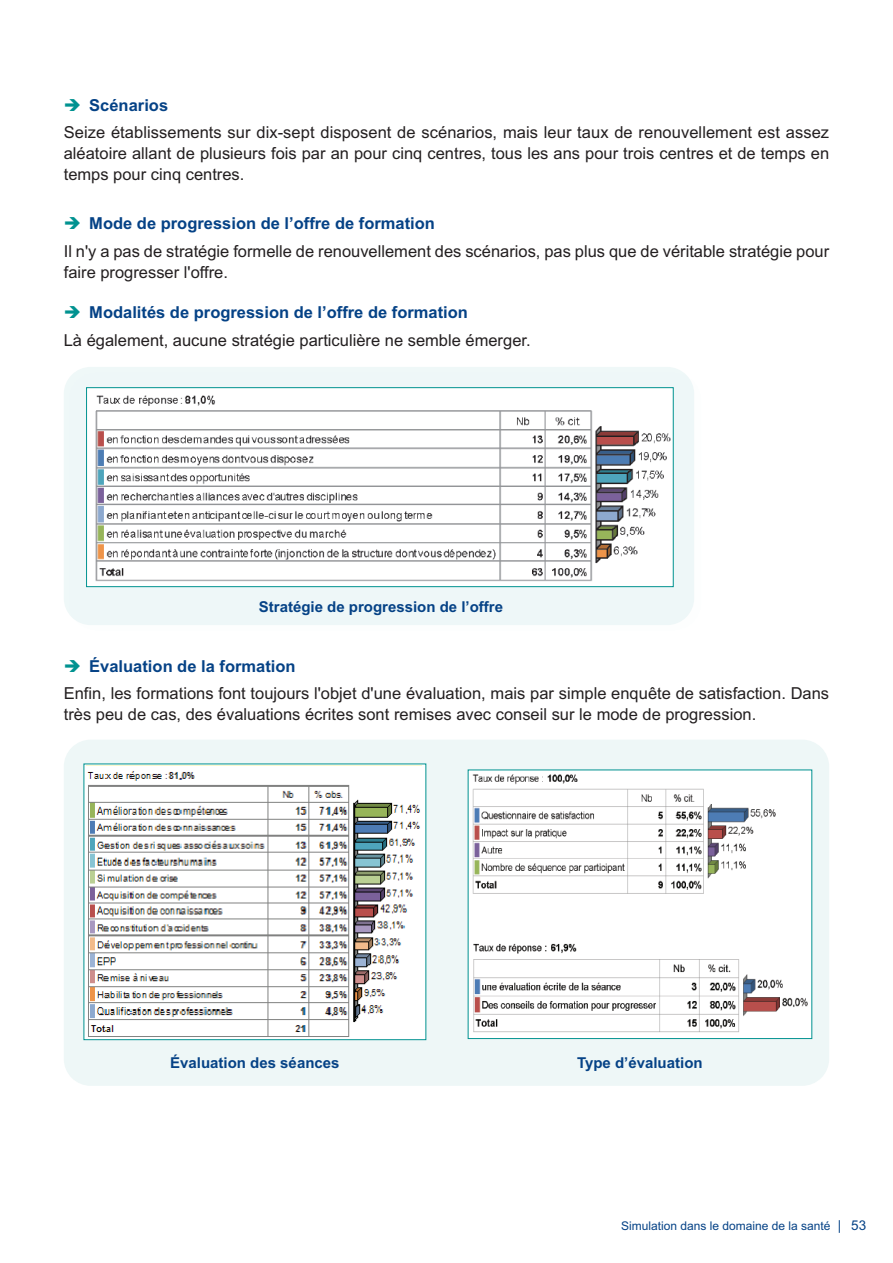
<style>
.page{position:relative;width:893px;height:1263px;background:#fff}
.page>*{position:absolute;margin:0;border:0;box-sizing:border-box;transform-origin:0 0}
.t1{font:16.5px/21px "Arial";color:#231f20}
.t2{font:700 16.5px "Arial";color:#054286}
.t3{font:700 15px "Arial";color:#054286}
.t4{font:12px "Arial";color:#054286}
.s1{font-size:13.5px}
</style>
<div class="page">
<img style="left:95px;top:395px;width:576px;height:187px">
<div style="left:86px;top:387px;width:588px;height:200px;border:1px solid #009290"></div>
<svg style="left:64px;top:740px;width:765px;height:346px;background:#e7f4f4"></svg>
<img style="left:86px;top:765px;width:338px;height:273px">
<img style="left:470px;top:771px;width:340px;height:266px">
<p class="t2" style="left:89px;top:95px;width:80px">Scénarios</p>
<p class="t1" style="left:64px;top:122px;width:767px;text-align:justify">Seize établissements sur dix-sept disposent de scénarios, mais leur taux de renouvellement est assez aléatoire allant de plusieurs fois par an pour cinq centres, tous les ans pour trois centres et de temps en temps pour cinq centres.</p>
<p class="t2" style="left:89px;top:214px;width:347px">Mode de progression de l’offre de formation</p>
<p class="t1" style="left:64px;top:240px;width:767px">Il n'y a pas de stratégie formelle de renouvellement des scénarios, pas plus que de véritable stratégie pour faire progresser l'offre.</p>
<p class="t2" style="left:89px;top:303px;width:380px">Modalités de progression de l’offre de formation</p>
<p class="t1" style="left:64px;top:329px;width:468px">Là également, aucune stratégie particulière ne semble émerger.</p>
<p class="t3" style="left:259px;top:598px;width:246px">Stratégie de progression de l’offre</p>
<p class="t2" style="left:89px;top:656px;width:208px">Évaluation de la formation</p>
<p class="t1" style="left:64px;top:683px;width:767px">Enfin, les formations font toujours l'objet d'une évaluation, mais par simple enquête de satisfaction. Dans très peu de cas, des évaluations écrites sont remises avec conseil sur le mode de progression.</p>
<p class="t3" style="left:170px;top:1054px;width:171px">Évaluation des séances</p>
<p class="t3" style="left:577px;top:1054px;width:127px">Type d’évaluation</p>
<p class="t4" style="left:621px;top:1219px;width:247px">Simulation dans le domaine de la santé <span class="s1">| 53</span></p>
</div>
